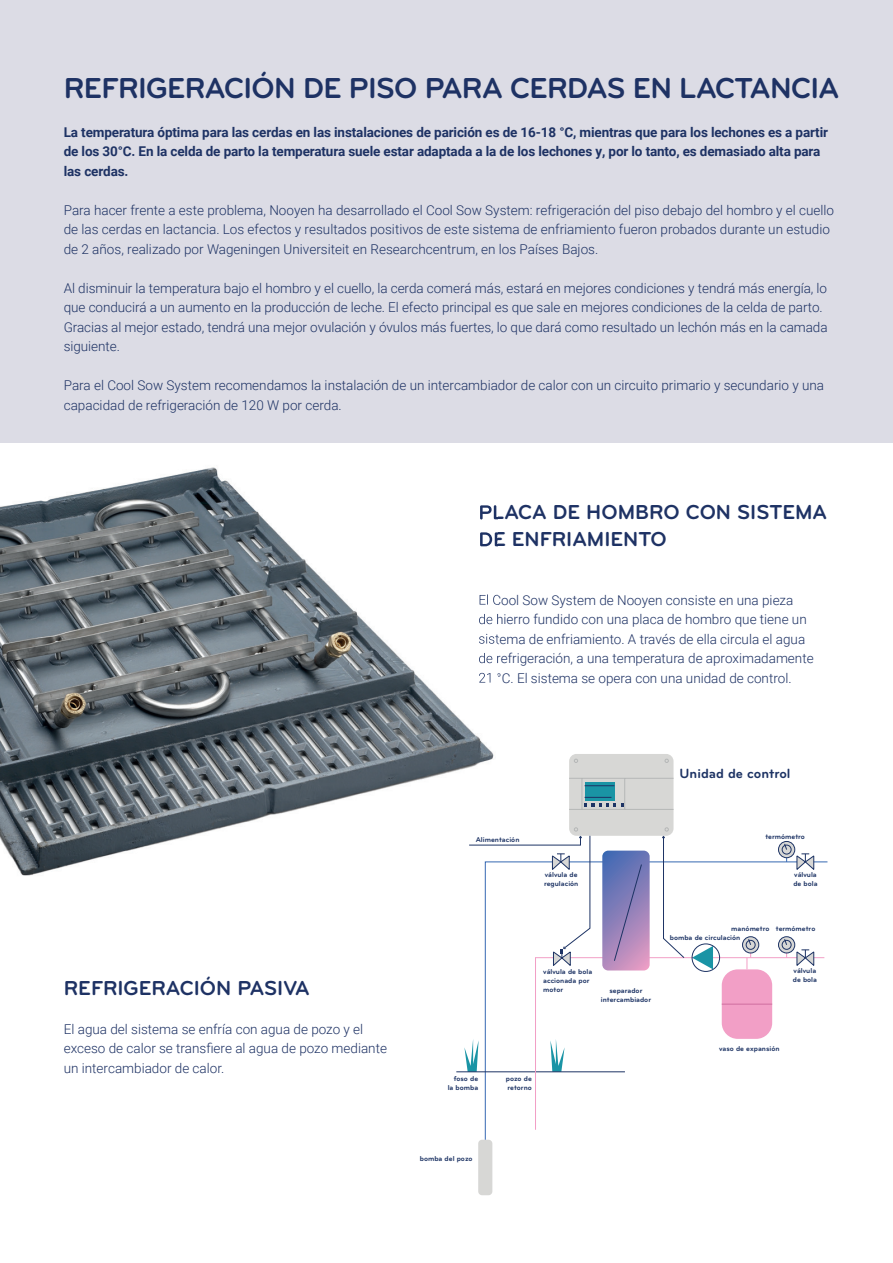
<style>
.page{position:relative;width:893px;height:1263px;background:#fff}
.page>*{position:absolute;margin:0;border:0;box-sizing:border-box;transform-origin:0 0}
.t1{font:700 30px "Bryant Pro";letter-spacing:-.02em;color:#1e3264}
.t2{font:700 21px/27px "Bryant Pro";color:#1e3264}
.t3{font:700 13.95px "Bryant Pro";color:#1d3364}
.t4{font:300 13.5px/19.5px "Roboto";color:#1e3264}
.t5{font:700 13.5px/19.5px "Roboto";letter-spacing:-.01em;color:#1e3264}
.t6{font:700 7.5px/8.9px "Bryant Pro";color:#1d3364}
</style>
<div class="page">
<div style="left:0;top:0;width:893px;height:442px;background:#dcdce5"></div>
<img style="left:0;top:467px;width:494px;height:409px">
<img style="left:480px;top:505px;width:18px;height:15px">
<img style="left:480px;top:532px;width:18px;height:15px">
<img style="left:480px;top:594px;width:18px;height:13px">
<img style="left:479px;top:614px;width:19px;height:13px">
<img style="left:479px;top:633px;width:19px;height:13px">
<img style="left:479px;top:653px;width:19px;height:13px">
<img style="left:479px;top:672px;width:19px;height:13px">
<svg style="left:464px;top:1039px;width:15px;height:32px"></svg>
<div style="left:569px;top:754px;width:104px;height:82px;background:#d7d7d5;border-radius:7px"></div>
<div style="left:478px;top:1140px;width:14px;height:55px;background:#d7d7d5;border-radius:4px"></div>
<hr style="left:569px;top:778px;width:104px;height:1px;background:#b5b7b7">
<hr style="left:569px;top:809px;width:104px;height:1px;background:#b5b7b7">
<hr style="left:624px;top:778px;width:1px;height:31px;background:#b5b7b7">
<hr style="left:582px;top:778px;width:1px;height:31px;background:#b5b7b7">
<div style="left:585px;top:782px;width:29px;height:19px;background:#1a94a5"></div>
<svg style="left:585px;top:785px;width:29px;height:1px"></svg>
<svg style="left:585px;top:797px;width:30px;height:10px"></svg>
<svg style="left:665px;top:759px;width:4px;height:4px"></svg>
<svg style="left:484px;top:861px;width:344px;height:280px"></svg>
<hr style="left:456px;top:1071px;width:169px;height:1px;background:#1d3364">
<svg style="left:535px;top:957px;width:290px;height:174px"></svg>
<svg style="left:796px;top:853px;width:18px;height:17px"></svg>
<svg style="left:796px;top:949px;width:18px;height:17px"></svg>
<svg style="left:469px;top:827px;width:121px;height:139px"></svg>
<svg style="left:662px;top:827px;width:23px;height:131px"></svg>
<hr style="left:722px;top:1004px;width:50px;height:1px;background:#cf6e9f">
<svg style="left:746px;top:953px;width:5px;height:16px"></svg>
<svg style="left:692px;top:946px;width:21px;height:23px"></svg>
<svg style="left:602px;top:851px;width:48px;height:119px"></svg>
<svg style="left:778px;top:841px;width:17px;height:17px"></svg>
<div style="left:778px;top:841px;width:17px;height:17px;border:1px solid #1d3364;border-radius:50%"></div>
<div style="left:782px;top:845px;width:9px;height:9px;background:#d7d7d5;border-radius:50%"></div>
<div style="left:782px;top:845px;width:9px;height:9px;border:1px solid #1d3364;border-radius:50%"></div>
<svg style="left:784px;top:843px;width:3px;height:7px"></svg>
<svg style="left:778px;top:937px;width:17px;height:16px"></svg>
<div style="left:778px;top:936px;width:17px;height:17px;border:1px solid #1d3364;border-radius:50%"></div>
<div style="left:782px;top:940px;width:9px;height:9px;background:#d7d7d5;border-radius:50%"></div>
<div style="left:782px;top:940px;width:9px;height:9px;border:1px solid #1d3364;border-radius:50%"></div>
<svg style="left:784px;top:938px;width:3px;height:7px"></svg>
<svg style="left:742px;top:937px;width:17px;height:16px"></svg>
<div style="left:742px;top:936px;width:17px;height:17px;border:1px solid #1d3364;border-radius:50%"></div>
<div style="left:746px;top:940px;width:9px;height:9px;background:#d7d7d5;border-radius:50%"></div>
<div style="left:746px;top:940px;width:9px;height:9px;border:1px solid #1d3364;border-radius:50%"></div>
<svg style="left:748px;top:938px;width:3px;height:7px"></svg>
<div style="left:692px;top:943px;width:28px;height:29px;border:1px solid #1d3364;border-radius:50%"></div>
<h1 class="t1" style="left:64px;top:69px;width:777px">REFRIGERACIÓN DE PISO PARA CERDAS EN LACTANCIA</h1>
<p class="t5" style="left:64px;top:121px;width:766px">La temperatura óptima para las cerdas en las instalaciones de parición es de 16-18 °C, mientras que para los lechones es a partir de los 30°C. En la celda de parto la temperatura suele estar adaptada a la de los lechones y, por lo tanto, es demasiado alta para las cerdas.</p>
<p class="t4" style="left:64px;top:199px;width:772px">Para hacer frente a este problema, Nooyen ha desarrollado el Cool Sow System: refrigeración del piso debajo del hombro y el cuello de las cerdas en lactancia. Los efectos y resultados positivos de este sistema de enfriamiento fueron probados durante un estudio de 2 años, realizado por Wageningen Universiteit en Researchcentrum, en los Países Bajos.</p>
<p class="t4" style="left:64px;top:277px;width:765px">Al disminuir la temperatura bajo el hombro y el cuello, la cerda comerá más, estará en mejores condiciones y tendrá más energía, lo que conducirá a un aumento en la producción de leche. El efecto principal es que sale en mejores condiciones de la celda de parto.<br>Gracias al mejor estado, tendrá una mejor ovulación y óvulos más fuertes, lo que dará como resultado un lechón más en la camada siguiente.</p>
<p class="t4" style="left:64px;top:375px;width:762px">Para el Cool Sow System recomendamos la instalación de un intercambiador de calor con un circuito primario y secundario y una capacidad de refrigeración de 120 W por cerda.</p>
<h2 class="t2" style="left:478px;top:499px;width:350px">PLACA DE HOMBRO CON SISTEMA<br>DE ENFRIAMIENTO</h2>
<p class="t4" style="left:478px;top:589px;width:337px">El Cool Sow System de Nooyen consiste en una pieza<br>de hierro fundido con una placa de hombro que tiene un sistema de enfriamiento. A través de ella circula el agua de refrigeración, a una temperatura de aproximadamente 21 °C. El sistema se opera con una unidad de control.</p>
<h2 class="t2" style="left:64px;top:974px;width:248px">REFRIGERACIÓN PASIVA</h2>
<p class="t4" style="left:64px;top:1018px;width:325px">El agua del sistema se enfría con agua de pozo y el exceso de calor se transfiere al agua de pozo mediante un intercambiador de calor.</p>
<p class="t3" style="left:680px;top:765px;width:113px">Unidad de control</p>
<p class="t6" style="left:476px;top:835px;width:45px">Alimentación</p>
<p class="t6" style="left:544px;top:870px;width:36px">válvula de regulación</p>
<p class="t6" style="left:765px;top:832px;width:41px">termómetro</p>
<p class="t6" style="left:793px;top:870px;width:26px">válvula de bola</p>
<p class="t6" style="left:731px;top:924px;width:40px">manómetro</p>
<p class="t6" style="left:776px;top:924px;width:41px">termómetro</p>
<p class="t6" style="left:670px;top:933px;width:72px">bomba de circulación</p>
<p class="t6" style="left:543px;top:967px;width:50px">válvula de bola accionada por motor</p>
<p class="t6" style="left:793px;top:966px;width:26px">válvula de bola</p>
<p class="t6" style="left:601px;top:986px;width:52px;text-align:center">separador intercambiador</p>
<p class="t6" style="left:448px;top:1074px;width:32px;text-align:right">foso de la bomba</p>
<p class="t6" style="left:506px;top:1074px;width:28px">pozo de retorno</p>
<p class="t6" style="left:719px;top:1044px;width:62px">vaso de expansión</p>
<p class="t6" style="left:420px;top:1154px;width:54px">bomba del pozo</p>
</div>
